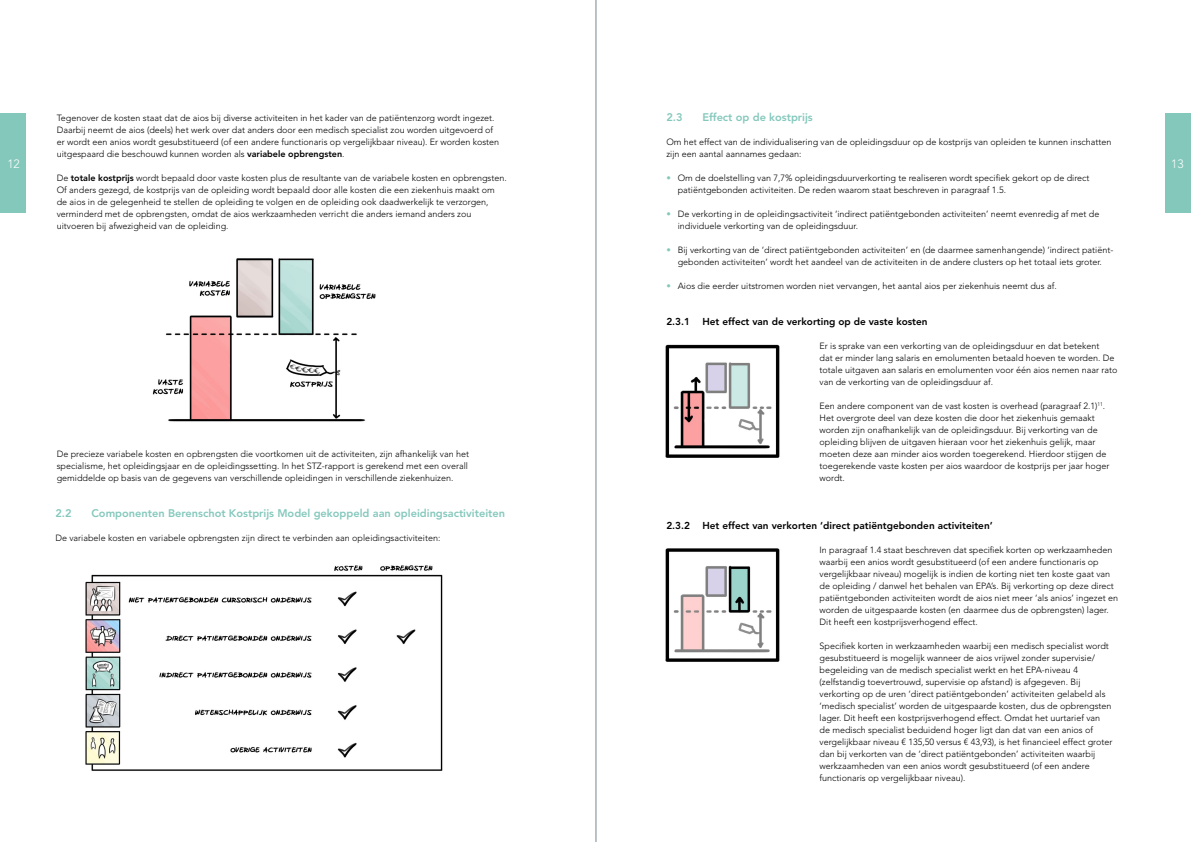
<style>
.page{position:relative;width:1191px;height:842px;background:#fff}
.page>*{position:absolute;margin:0;border:0;box-sizing:border-box;transform-origin:0 0}
.t1{font:300 12px "Avenir LT Std";color:#fff}
.t2{font:800 11px "Avenir LT Std";color:#84c8bc}
.t3{font:800 10px "Avenir LT Std";color:#000}
.t4{font:300 9px/12px "Avenir LT Std";color:#000}
.s1{color:#84c8bc}
.s2{font-weight:800}
</style>
<div class="page">
<div style="left:1165px;top:113px;width:26px;height:100px;background:#84c8bc"></div>
<div style="left:0;top:113px;width:26px;height:100px;background:#84c8bc"></div>
<img style="left:152px;top:258px;width:224px;height:164px">
<img style="left:85px;top:565px;width:358px;height:206px">
<img style="left:665px;top:344px;width:115px;height:114px">
<img style="left:665px;top:548px;width:115px;height:114px">
<hr style="left:596px;top:0;width:1px;height:842px;background:#778592">
<p class="t2" style="left:666px;top:111px;width:18px">2.3</p>
<p class="t2" style="left:702px;top:111px;width:112px">Effect op de kostprijs</p>
<p class="t4" style="left:666px;top:136px;width:446px">Om het effect van de individualisering van de opleidingsduur op de kostprijs van opleiden te kunnen inschatten zijn een aantal aannames gedaan:</p>
<p class="t4" style="left:677px;top:172px;width:413px;text-indent:-11px"><span class="s1">•</span> Om de doelstelling van 7,7% opleidingsduurverkorting te realiseren wordt specifiek gekort op de direct patiëntgebonden activiteiten. De reden waarom staat beschreven in paragraaf 1.5.</p>
<p class="t4" style="left:677px;top:208px;width:423px;text-indent:-11px"><span class="s1">•</span> De verkorting in de opleidingsactiviteit ‘indirect patiëntgebonden activiteiten’ neemt evenredig af met de individuele verkorting van de opleidingsduur.</p>
<p class="t4" style="left:666px;top:244px;width:448px;text-align:center"><span class="s1">•</span> Bij verkorting van de ‘direct patiëntgebonden activiteiten’ en (de daarmee samenhangende) ‘indirect patiënt&shy;gebonden activiteiten’ wordt het aandeel van de activiteiten in de andere clusters op het totaal iets groter.</p>
<p class="t4" style="left:666px;top:280px;width:392px"><span class="s1">•</span> Aios die eerder uitstromen worden niet vervangen, het aantal aios per ziekenhuis neemt dus af.</p>
<p class="t3" style="left:666px;top:316px;width:263px">2.3.1 Het effect van de verkorting op de vaste kosten</p>
<p class="t4" style="left:819px;top:340px;width:299px">Er is sprake van een verkorting van de opleidingsduur en dat betekent<br>dat er minder lang salaris en emolumenten betaald hoeven te worden. De totale uitgaven aan salaris en emolumenten voor één aios nemen naar rato van de verkorting van de opleidingsduur af.</p>
<p class="t4" style="left:819px;top:400px;width:291px">Een andere component van de vast kosten is overhead (paragraaf 2.1)<sup>11</sup>.<br>Het overgrote deel van deze kosten die door het ziekenhuis gemaakt worden zijn onafhankelijk van de opleidingsduur. Bij verkorting van de opleiding blijven de uitgaven hieraan voor het ziekenhuis gelijk, maar moeten deze aan minder aios worden toegerekend. Hierdoor stijgen de toegerekende vaste kosten per aios waardoor de kostprijs per jaar hoger wordt.</p>
<p class="t4" style="left:57px;top:112px;width:444px">Tegenover de kosten staat dat de aios bij diverse activiteiten in het kader van de patiëntenzorg wordt ingezet.<br>Daarbij neemt de aios (deels) het werk over dat anders door een medisch specialist zou worden uitgevoerd of er wordt een anios wordt gesubstitueerd (of een andere functionaris op vergelijkbaar niveau). Er worden kosten uitgespaard die beschouwd kunnen worden als <span class="s2">variabele opbrengsten</span>.</p>
<p class="t4" style="left:57px;top:172px;width:451px">De <span class="s2">totale kostprijs</span> wordt bepaald door vaste kosten plus de resultante van de variabele kosten en opbrengsten.<br>Of anders gezegd, de kostprijs van de opleiding wordt bepaald door alle kosten die een ziekenhuis maakt om de aios in de gelegenheid te stellen de opleiding te volgen en de opleiding ook daadwerkelijk te verzorgen, verminderd met de opbrengsten, omdat de aios werkzaamheden verricht die anders iemand anders zou uitvoeren bij afwezigheid van de opleiding.</p>
<h1 class="t1" style="left:7px;top:156px;width:14px">12</h1>
<h1 class="t1" style="left:1171px;top:156px;width:14px">13</h1>
<p class="t4" style="left:57px;top:448px;width:414px;text-align:justify">De precieze variabele kosten en opbrengsten die voortkomen uit de activiteiten, zijn afhankelijk van het specialisme, het opleidingsjaar en de opleidingssetting. In het STZ-rapport is gerekend met een overall gemiddelde op basis van de gegevens van verschillende opleidingen in verschillende ziekenhuizen.</p>
<p class="t2" style="left:55px;top:507px;width:18px">2.2</p>
<p class="t2" style="left:91px;top:507px;width:415px">Componenten Berenschot Kostprijs Model gekoppeld aan opleidingsactiviteiten</p>
<p class="t4" style="left:55px;top:532px;width:386px">De variabele kosten en variabele opbrengsten zijn direct te verbinden aan opleidingsactiviteiten:</p>
<p class="t3" style="left:666px;top:520px;width:328px">2.3.2 Het effect van verkorten ‘direct patiëntgebonden activiteiten’</p>
<p class="t4" style="left:819px;top:544px;width:300px">In paragraaf 1.4 staat beschreven dat specifiek korten op werkzaamheden waarbij een anios wordt gesubstitueerd (of een andere functionaris op vergelijkbaar niveau) mogelijk is indien de korting niet ten koste gaat van de opleiding / danwel het behalen van EPA’s. Bij verkorting op deze direct patiëntgebonden activiteiten wordt de aios niet meer ‘als anios’ ingezet en worden de uitgespaarde kosten (en daarmee dus de opbrengsten) lager.<br>Dit heeft een kostprijsverhogend effect.</p>
<p class="t4" style="left:819px;top:640px;width:294px">Specifiek korten in werkzaamheden waarbij een medisch specialist wordt gesubstitueerd is mogelijk wanneer de aios vrijwel zonder supervisie/ begeleiding van de medisch specialist werkt en het EPA-niveau 4 (zelfstandig toevertrouwd, supervisie op afstand) is afgegeven. Bij verkorting op de uren ‘direct patiëntgebonden’ activiteiten gelabeld als ‘medisch specialist’ worden de uitgespaarde kosten, dus de opbrengsten lager. Dit heeft een kostprijsverhogend effect. Omdat het uurtarief van de medisch specialist beduidend hoger ligt dan dat van een anios of vergelijkbaar niveau € 135,50 versus € 43,93), is het financieel effect groter dan bij verkorten van de ‘direct patiëntgebonden’ activiteiten waarbij werkzaamheden van een anios wordt gesubstitueerd (of een andere functionaris op vergelijkbaar niveau).</p>
</div>
